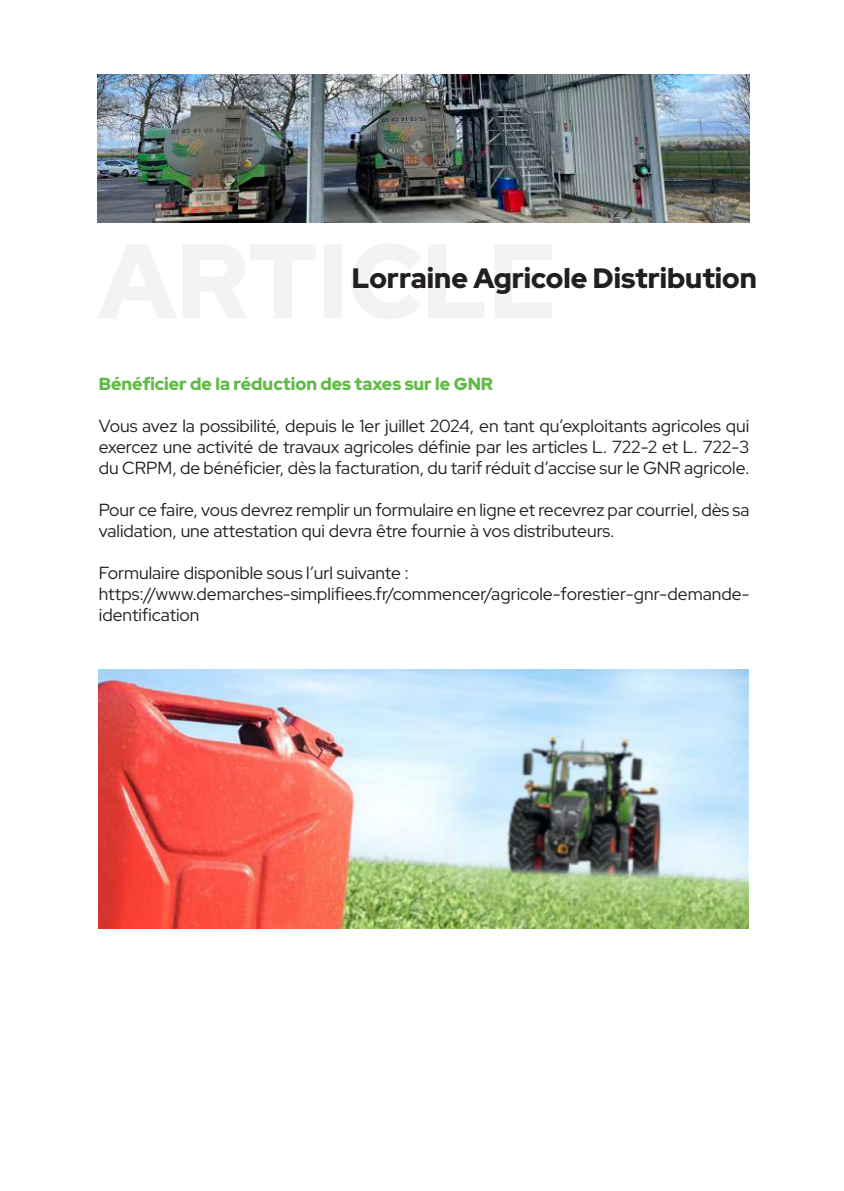
<style>
.page{position:relative;width:844px;height:1191px;background:#fff}
.page>*{position:absolute;margin:0;border:0;box-sizing:border-box;transform-origin:0 0}
.t1{font:900 28px "Red Hat Display";color:#231f20}
.t2{font:17.5px/21px "Red Hat Display";color:#231f20}
.t3{font:900 17.5px "Red Hat Display";color:#60bb46}
</style>
<div class="page">
<img style="left:97px;top:74px;width:652px;height:148px">
<svg style="left:98px;top:243px;width:454px;height:76px"></svg>
<img style="left:98px;top:669px;width:650px;height:259px">
<h1 class="t1" style="left:352px;top:260px;width:406px">Lorraine Agricole Distribution</h1>
<p class="t3" style="left:99px;top:373px;width:395px">Bénéficier de la réduction des taxes sur le GNR</p>
<p class="t2" style="left:99px;top:415px;width:651px;text-align:justify">Vous avez la possibilité, depuis le 1er juillet 2024, en tant qu’exploitants agricoles qui exercez une activité de travaux agricoles définie par les articles L. 722-2 et L. 722-3 du CRPM, de bénéficier, dès la facturation, du tarif réduit d’accise sur le GNR agricole.</p>
<p class="t2" style="left:99px;top:499px;width:652px">Pour ce faire, vous devrez remplir un formulaire en ligne et recevrez par courriel, dès sa validation, une attestation qui devra être fournie à vos distributeurs.</p>
<p class="t2" style="left:99px;top:562px;width:652px">Formulaire disponible sous l’url suivante : https://www.demarches-simplifiees.fr/commencer/agricole-forestier-gnr-demande&shy;identification</p>
</div>
